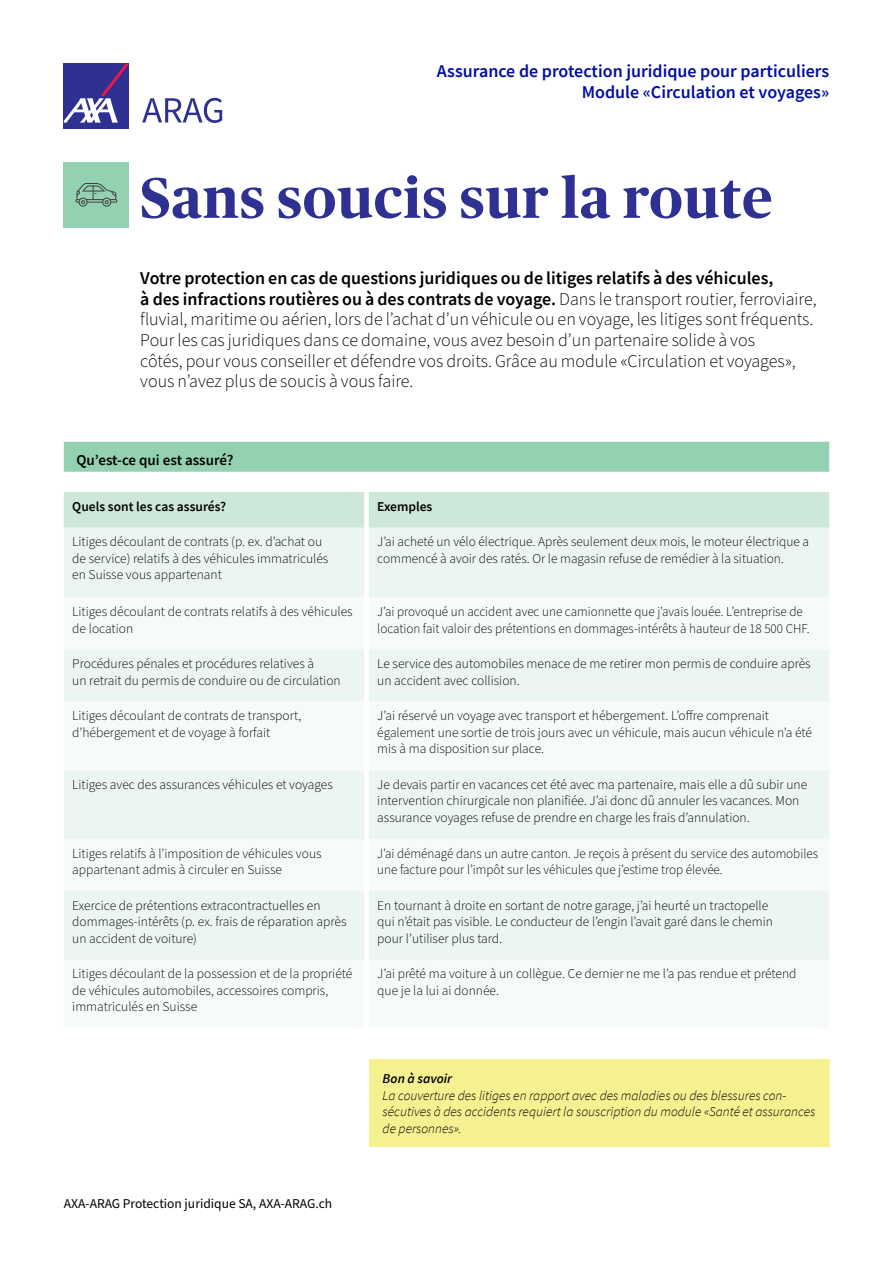
<style>
.page{position:relative;width:893px;height:1263px;background:#fff}
.page>*{position:absolute;margin:0;border:0;box-sizing:border-box;transform-origin:0 0}
.t1{font:700 57px "Publico Headline";letter-spacing:.02em;color:#2e3092}
.t2{font:300 18px/20.7px "Source Sans Pro";color:#000}
.t3{font:600 18px/20.7px "Source Sans Pro";color:#000f9f;text-align:right}
.t4{font:600 15px "Source Sans Pro";color:#000}
.t5{font:300 13.5px/16.5px "Source Sans Pro";color:#000}
.t6{font:italic 300 13.5px/16.5px "Source Sans Pro";color:#000}
.t7{font:13.5px "Source Sans Pro";color:#000}
.t8{font:600 13.5px "Source Sans Pro";color:#000}
.t9{font:italic 600 13.5px "Source Sans Pro";color:#000}
.s1{font-weight:600}
</style>
<div class="page">
<div style="left:64px;top:442px;width:765px;height:30px;background:#93d1b1"></div>
<div style="left:64px;top:492px;width:765px;height:36px;background:#cde8d9"></div>
<div style="left:64px;top:528px;width:765px;height:69px;background:#ecf6f0"></div>
<svg style="left:64px;top:650px;width:765px;height:310px;fill:#ecf6f0"></svg>
<div style="left:64px;top:162px;width:65px;height:65px;background:#93d1b1"></div>
<div style="left:79px;top:198px;width:8px;height:9px;border:1px solid #414042;border-radius:50%"></div>
<div style="left:102px;top:198px;width:9px;height:9px;border:1px solid #414042;border-radius:50%"></div>
<svg style="left:75px;top:183px;width:43px;height:21px"></svg>
<div style="left:64px;top:64px;width:65px;height:65px;background:#2e3092"></div>
<svg style="left:64px;top:64px;width:65px;height:59px"></svg>
<svg style="left:142px;top:98px;width:80px;height:25px"></svg>
<div style="left:369px;top:1059px;width:460px;height:88px;background:#f6f190"></div>
<h2 class="t3" style="left:437px;top:61px;width:394px">Assurance de protection juridique pour particuliers<br>Module «Circulation et voyages»</h2>
<h1 class="t1" style="left:140px;top:157px;width:633px">Sans soucis sur la route</h1>
<p class="t2" style="left:140px;top:268px;width:678px"><span class="s1">Votre protection en cas de questions juridiques ou de litiges relatifs à des véhicules,<br>à des infractions routières ou à des contrats de voyage.</span> Dans le transport routier, ferroviaire, fluvial, maritime ou aérien, lors de l’achat d’un véhicule ou en voyage, les litiges sont fréquents.<br>Pour les cas juridiques dans ce domaine, vous avez besoin d’un partenaire solide à vos<br>côtés, pour vous conseiller et défendre vos droits. Grâce au module «Circulation et voyages», vous n’avez plus de soucis à vous faire.</p>
<p class="t4" style="left:77px;top:450px;width:159px">Qu’est-ce qui est assuré?</p>
<p class="t8" style="left:72px;top:497px;width:156px">Quels sont les cas assurés?</p>
<p class="t8" style="left:377px;top:497px;width:57px">Exemples</p>
<p class="t5" style="left:72px;top:534px;width:258px">Litiges découlant de contrats (p. ex. d’achat ou de service) relatifs à des véhicules immatriculés en Suisse vous appartenant</p>
<p class="t5" style="left:377px;top:534px;width:433px">J’ai acheté un vélo électrique. Après seulement deux mois, le moteur électrique a commencé à avoir des ratés. Or le magasin refuse de remédier à la situation.</p>
<p class="t5" style="left:72px;top:604px;width:282px">Litiges découlant de contrats relatifs à des véhicules de location</p>
<p class="t5" style="left:377px;top:604px;width:434px">J’ai provoqué un accident avec une camionnette que j’avais louée. L’entreprise de location fait valoir des prétentions en dommages-intérêts à hauteur de 18 500 CHF.</p>
<p class="t5" style="left:72px;top:656px;width:270px">Procédures pénales et procédures relatives à<br>un retrait du permis de conduire ou de circulation</p>
<p class="t5" style="left:377px;top:656px;width:435px">Le service des automobiles menace de me retirer mon permis de conduire après un accident avec collision.</p>
<p class="t5" style="left:72px;top:708px;width:231px">Litiges découlant de contrats de transport, d’hébergement et de voyage à forfait</p>
<p class="t5" style="left:377px;top:708px;width:436px">J’ai réservé un voyage avec transport et hébergement. L’offre comprenait également une sortie de trois jours avec un véhicule, mais aucun véhicule n’a été mis à ma disposition sur place.</p>
<p class="t5" style="left:72px;top:777px;width:262px">Litiges avec des assurances véhicules et voyages</p>
<p class="t5" style="left:377px;top:777px;width:431px">Je devais partir en vacances cet été avec ma partenaire, mais elle a dû subir une intervention chirurgicale non planifiée. J’ai donc dû annuler les vacances. Mon assurance voyages refuse de prendre en charge les frais d’annulation.</p>
<p class="t5" style="left:72px;top:845px;width:251px">Litiges relatifs à l’imposition de véhicules vous appartenant admis à circuler en Suisse</p>
<p class="t5" style="left:377px;top:845px;width:442px">J’ai déménagé dans un autre canton. Je reçois à présent du service des automobiles une facture pour l’impôt sur les véhicules que j’estime trop élevée.</p>
<p class="t5" style="left:72px;top:897px;width:276px">Exercice de prétentions extracontractuelles en dommages-intérêts (p. ex. frais de réparation après un accident de voiture)</p>
<p class="t5" style="left:377px;top:897px;width:397px">En tournant à droite en sortant de notre garage, j’ai heurté un tractopelle qui n’était pas visible. Le conducteur de l’engin l’avait garé dans le chemin pour l’utiliser plus tard.</p>
<p class="t5" style="left:72px;top:966px;width:281px">Litiges découlant de la possession et de la propriété de véhicules automobiles, accessoires compris, immatriculés en Suisse</p>
<p class="t5" style="left:377px;top:966px;width:421px">J’ai prêté ma voiture à un collègue. Ce dernier ne me l’a pas rendue et prétend que je la lui ai donnée.</p>
<p class="t7" style="left:64px;top:1194px;width:270px">AXA-ARAG Protection juridique SA, AXA-ARAG.ch</p>
<p class="t9" style="left:383px;top:1070px;width:71px">Bon à savoir</p>
<p class="t6" style="left:383px;top:1087px;width:434px">La couverture des litiges en rapport avec des maladies ou des blessures con&shy;sécutives à des accidents requiert la souscription du module «Santé et assurances de personnes».</p>
</div>
